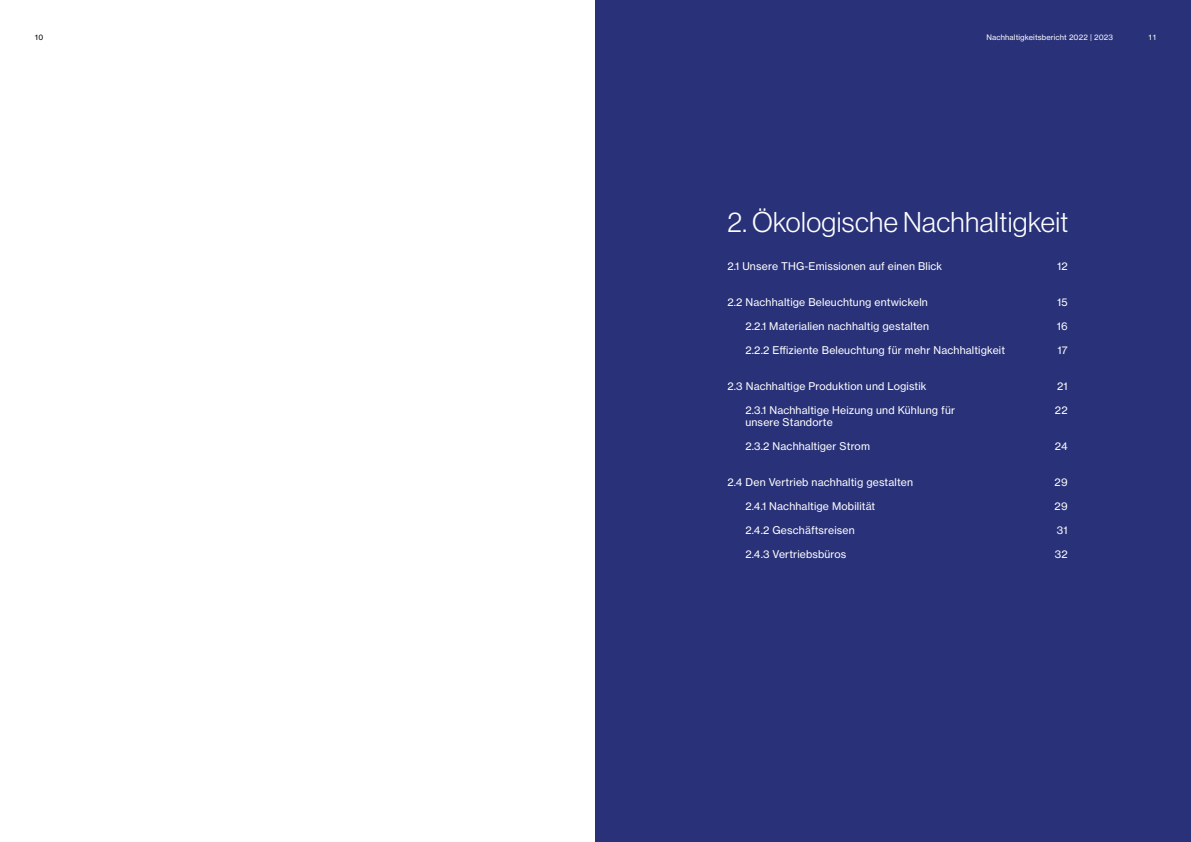
<style>
.page{position:relative;width:1191px;height:842px;background:#fff}
.page>*{position:absolute;margin:0;border:0;box-sizing:border-box;transform-origin:0 0}
.t1{font:28px "N Haas Grotesk DS Pro 45 Lt";letter-spacing:.015em;color:#fff}
.t2{font:10.5px "N Haas Grotesk TX Pro 55 Rg";letter-spacing:.015em;color:#fff}
.t3{font:7.5px "N Haas Grotesk TX Pro 55 Rg";letter-spacing:.015em;color:#fff}
.t4{font:7.5px "N Haas Grotesk TX Pro 55 Rg";color:#000}
</style>
<div class="page">
<div style="left:595px;top:0;width:596px;height:842px;background:#293279"></div>
<p class="t3" style="left:986px;top:32px;width:128px">Nachhaltigkeitsbericht 2022 | 2023</p>
<p class="t4" style="left:34px;top:32px;width:11px">10</p>
<p class="t3" style="left:1148px;top:32px;width:10px">11</p>
<h1 class="t1" style="left:727px;top:207px;width:343px">2. Ökologische Nachhaltigkeit</h1>
<p class="t2" style="left:727px;top:260px;width:216px">2.1 Unsere THG-Emissionen auf einen Blick</p>
<p class="t2" style="left:1057px;top:260px;width:12px">12</p>
<p class="t2" style="left:727px;top:296px;width:202px">2.2 Nachhaltige Beleuchtung entwickeln</p>
<p class="t2" style="left:1057px;top:296px;width:12px">15</p>
<p class="t2" style="left:745px;top:320px;width:185px">2.2.1 Materialien nachhaltig gestalten</p>
<p class="t2" style="left:1056px;top:320px;width:12px">16</p>
<p class="t2" style="left:745px;top:344px;width:261px">2.2.2 Effiziente Beleuchtung für mehr Nachhaltigkeit</p>
<p class="t2" style="left:1057px;top:344px;width:12px">17</p>
<p class="t2" style="left:727px;top:380px;width:201px">2.3 Nachhaltige Produktion und Logistik</p>
<p class="t2" style="left:1057px;top:380px;width:12px">21</p>
<p class="t2" style="left:745px;top:404px;width:211px">2.3.1 Nachhaltige Heizung und Kühlung für</p>
<p class="t2" style="left:1055px;top:404px;width:14px">22</p>
<p class="t2" style="left:745px;top:416px;width:89px">unsere Standorte</p>
<p class="t2" style="left:745px;top:440px;width:126px">2.3.2 Nachhaltiger Strom</p>
<p class="t2" style="left:1055px;top:440px;width:14px">24</p>
<p class="t2" style="left:727px;top:476px;width:187px">2.4 Den Vertrieb nachhaltig gestalten</p>
<p class="t2" style="left:1054px;top:476px;width:15px">29</p>
<p class="t2" style="left:745px;top:500px;width:131px">2.4.1 Nachhaltige Mobilität</p>
<p class="t2" style="left:1054px;top:500px;width:15px">29</p>
<p class="t2" style="left:745px;top:524px;width:111px">2.4.2 Geschäftsreisen</p>
<p class="t2" style="left:1057px;top:524px;width:12px">31</p>
<p class="t2" style="left:745px;top:548px;width:103px">2.4.3 Vertriebsbüros</p>
<p class="t2" style="left:1054px;top:548px;width:14px">32</p>
</div>
